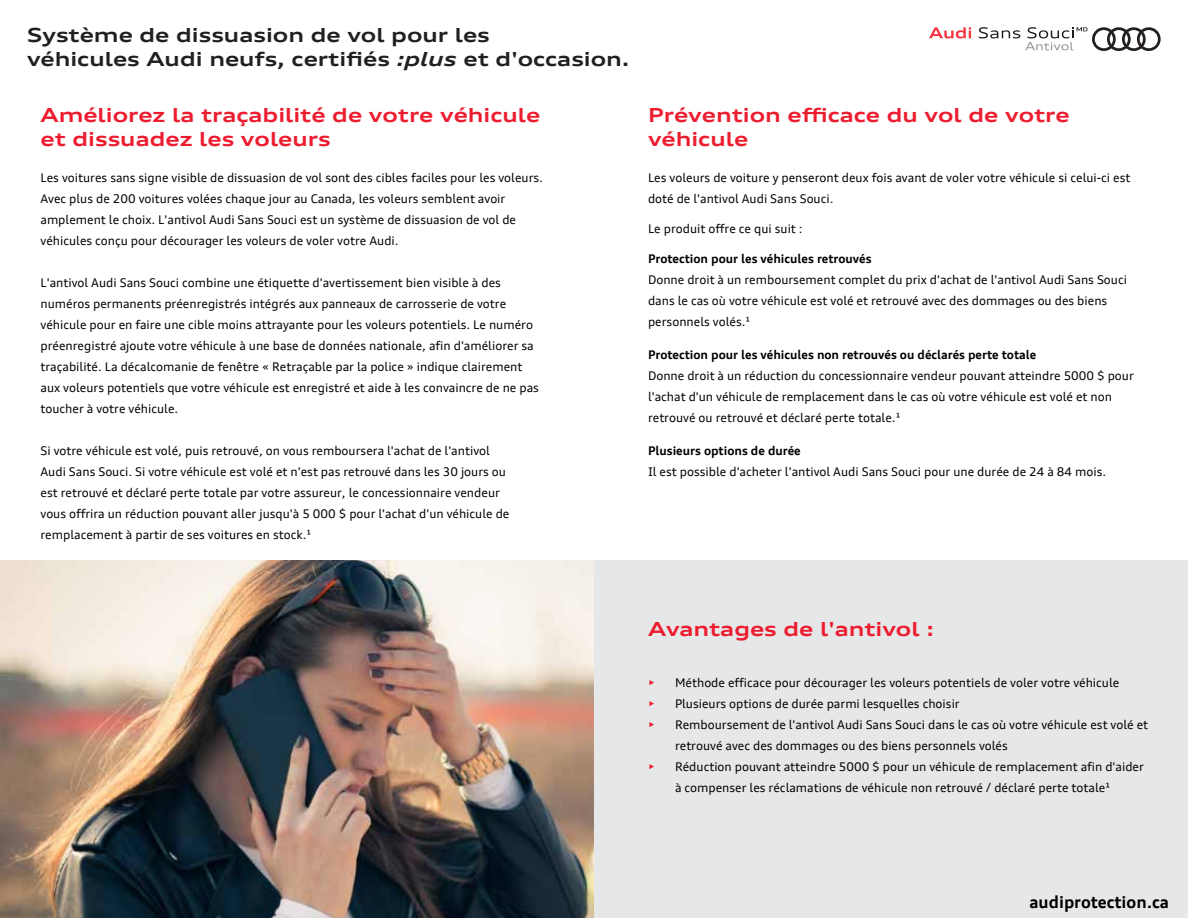
<style>
.page{position:relative;width:1188px;height:918px;background:#fff}
.page>*{position:absolute;margin:0;border:0;box-sizing:border-box;transform-origin:0 0}
.t1{font:700 expanded 19.5px/23.4px "Audi Type";color:#ed1c2f}
.t2{font:700 expanded 19.5px/24px "Audi Type";color:#221f20}
.t3{font:700 16.5px "Audi Type";color:#000}
.t4{font:12px/21px "Audi Type";color:#000}
.t5{font:700 12px "Audi Type";color:#000}
.s1{font-style:italic}
.s2{color:#ed1c2f}
</style>
<div class="page">
<div style="left:594px;top:561px;width:594px;height:357px;background:#e6e7e8"></div>
<svg style="left:929px;top:27px;width:42px;height:12px"></svg>
<svg style="left:979px;top:27px;width:182px;height:24px"></svg>
<img style="left:1px;top:561px;width:593px;height:357px">
<h1 class="t2" style="left:27px;top:23px;width:604px">Système de dissuasion de vol pour les<br>véhicules Audi neufs, certifiés <span class="s1">:plus</span> et d'occasion.</h1>
<h1 class="t1" style="left:40px;top:103px;width:501px">Améliorez la traçabilité de votre véhicule et dissuadez les voleurs</h1>
<p class="t4" style="left:40px;top:167px;width:504px">Les voitures sans signe visible de dissuasion de vol sont des cibles faciles pour les voleurs.<br>Avec plus de 200 voitures volées chaque jour au Canada, les voleurs semblent avoir amplement le choix. L'antivol Audi Sans Souci est un système de dissuasion de vol de véhicules conçu pour décourager les voleurs de voler votre Audi.</p>
<p class="t4" style="left:40px;top:272px;width:500px">L'antivol Audi Sans Souci combine une étiquette d'avertissement bien visible à des numéros permanents préenregistrés intégrés aux panneaux de carrosserie de votre véhicule pour en faire une cible moins attrayante pour les voleurs potentiels. Le numéro préenregistré ajoute votre véhicule à une base de données nationale, afin d'améliorer sa traçabilité. La décalcomanie de fenêtre « Retraçable par la police » indique clairement aux voleurs potentiels que votre véhicule est enregistré et aide à les convaincre de ne pas toucher à votre véhicule.</p>
<p class="t4" style="left:40px;top:440px;width:471px">Si votre véhicule est volé, puis retrouvé, on vous remboursera l'achat de l'antivol Audi Sans Souci. Si votre véhicule est volé et n'est pas retrouvé dans les 30 jours ou est retrouvé et déclaré perte totale par votre assureur, le concessionnaire vendeur vous offrira un réduction pouvant aller jusqu'à 5 000 $ pour l'achat d'un véhicule de remplacement à partir de ses voitures en stock.1</p>
<h1 class="t1" style="left:648px;top:104px;width:423px">Prévention efficace du vol de votre véhicule</h1>
<p class="t4" style="left:648px;top:167px;width:484px">Les voleurs de voiture y penseront deux fois avant de voler votre véhicule si celui-ci est doté de l'antivol Audi Sans Souci.</p>
<p class="t4" style="left:648px;top:218px;width:156px">Le produit offre ce qui suit :</p>
<p class="t5" style="left:648px;top:251px;width:225px">Protection pour les véhicules retrouvés</p>
<p class="t4" style="left:648px;top:269px;width:481px">Donne droit à un remboursement complet du prix d'achat de l'antivol Audi Sans Souci dans le cas où votre véhicule est volé et retrouvé avec des dommages ou des biens personnels volés.1</p>
<p class="t5" style="left:648px;top:347px;width:390px">Protection pour les véhicules non retrouvés ou déclarés perte totale</p>
<p class="t4" style="left:648px;top:365px;width:487px">Donne droit à un réduction du concessionnaire vendeur pouvant atteindre 5000 $ pour l'achat d'un véhicule de remplacement dans le cas où votre véhicule est volé et non retrouvé ou retrouvé et déclaré perte totale.1</p>
<p class="t5" style="left:648px;top:443px;width:154px">Plusieurs options de durée</p>
<p class="t4" style="left:648px;top:461px;width:460px">Il est possible d'acheter l'antivol Audi Sans Souci pour une durée de 24 à 84 mois.</p>
<h1 class="t1" style="left:648px;top:617px;width:288px">Avantages de l'antivol :</h1>
<p class="t4" style="left:648px;top:672px;width:473px"><span class="s2">•</span> Méthode efficace pour décourager les voleurs potentiels de voler votre véhicule</p>
<p class="t4" style="left:648px;top:693px;width:313px"><span class="s2">•</span> Plusieurs options de durée parmi lesquelles choisir</p>
<p class="t4" style="left:675px;top:714px;width:475px;text-indent:-27px"><span class="s2">•</span> Remboursement de l'antivol Audi Sans Souci dans le cas où votre véhicule est volé et retrouvé avec des dommages ou des biens personnels volés</p>
<p class="t4" style="left:648px;top:756px;width:497px;text-align:center"><span class="s2">•</span> Réduction pouvant atteindre 5000 $ pour un véhicule de remplacement afin d'aider à compenser les réclamations de véhicule non retrouvé / déclaré perte totale1</p>
<h2 class="t3" style="left:1029px;top:892px;width:141px">audiprotection.ca</h2>
</div>
